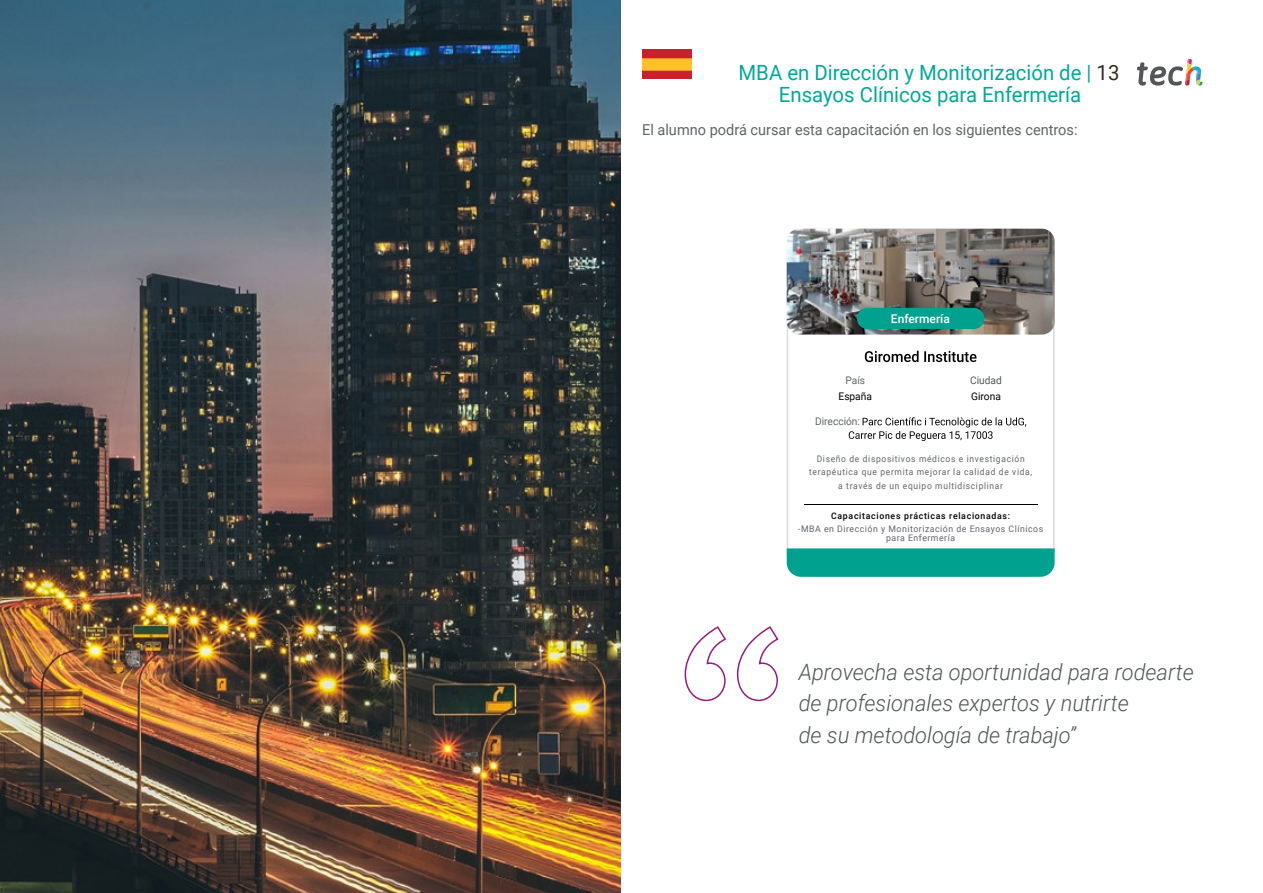
<style>
.page{position:relative;width:1263px;height:893px;background:#fff}
.page>*{position:absolute;margin:0;border:0;box-sizing:border-box;transform-origin:0 0}
.t1{font:italic 300 22.5px/31.5px "Roboto";color:#52555b}
.t2{font:21px/22.5px "Roboto";color:#00a996;text-align:center}
.t3{font:15px "Roboto";color:#61646a}
.t4{font:500 12px "Roboto";color:#fff}
.t5{font:10.5px "Roboto";color:#61646a}
.t6{font:10.5px "Roboto";color:#000}
.t7{font:10.5px "Roboto";color:#52555b}
.t8{font:9px/13.5px "Roboto";letter-spacing:.08em;color:#61646a;text-align:center;scale:.94 1}
.t9{font:9px/9px "Roboto";letter-spacing:.06em;color:#61646a;text-align:center}
.t10{font:500 9px "Roboto";letter-spacing:.08em;color:#000}
.s1{color:#312e20}
</style>
<div class="page">
<img style="left:0;top:0;width:621px;height:893px">
<svg style="left:786px;top:228px;width:269px;height:339px"></svg>
<img style="left:787px;top:229px;width:267px;height:106px">
<div style="left:857px;top:308px;width:127px;height:21px;background:#00a28f;border-radius:11px"></div>
<svg style="left:787px;top:548px;width:267px;height:29px;background:#07a492"></svg>
<hr style="left:804px;top:504px;width:233px;height:1px;background:#000">
<svg style="left:865px;top:351px;width:111px;height:11px"></svg>
<svg style="left:849px;top:417px;width:177px;height:24px"></svg>
<svg style="left:684px;top:626px;width:95px;height:76px"></svg>
<img style="left:642px;top:49px;width:49px;height:30px">
<svg style="left:1137px;top:59px;width:65px;height:27px"></svg>
<h2 class="t2" style="left:738px;top:60px;width:382px">MBA en Dirección y Monitorización de | <span class="s1">13<br></span>Ensayos Clínicos para Enfermería</h2>
<h3 class="t3" style="left:642px;top:119px;width:437px">El alumno podrá cursar esta capacitación en los siguientes centros:</h3>
<h3 class="t4" style="left:891px;top:310px;width:60px">Enfermería</h3>
<p class="t5" style="left:845px;top:373px;width:21px">País</p>
<p class="t6" style="left:838px;top:389px;width:35px">España</p>
<p class="t7" style="left:970px;top:373px;width:33px">Ciudad</p>
<p class="t6" style="left:971px;top:389px;width:31px">Girona</p>
<p class="t5" style="left:815px;top:414px;width:46px">Dirección:</p>
<p class="t8" style="left:809px;top:451px;width:239px">Diseño de dispositivos médicos e investigación terapéutica que permita mejorar la calidad de vida, a través de un equipo multidisciplinar</p>
<p class="t10" style="left:831px;top:510px;width:180px">Capacitaciones prácticas relacionadas:</p>
<p class="t9" style="left:798px;top:524px;width:246px">-MBA en Dirección y Monitorización de Ensayos Clínicos para Enfermería</p>
<h1 class="t1" style="left:799px;top:655px;width:397px">Aprovecha esta oportunidad para rodearte de profesionales expertos y nutrirte<br>de su metodología de trabajo”</h1>
</div>
